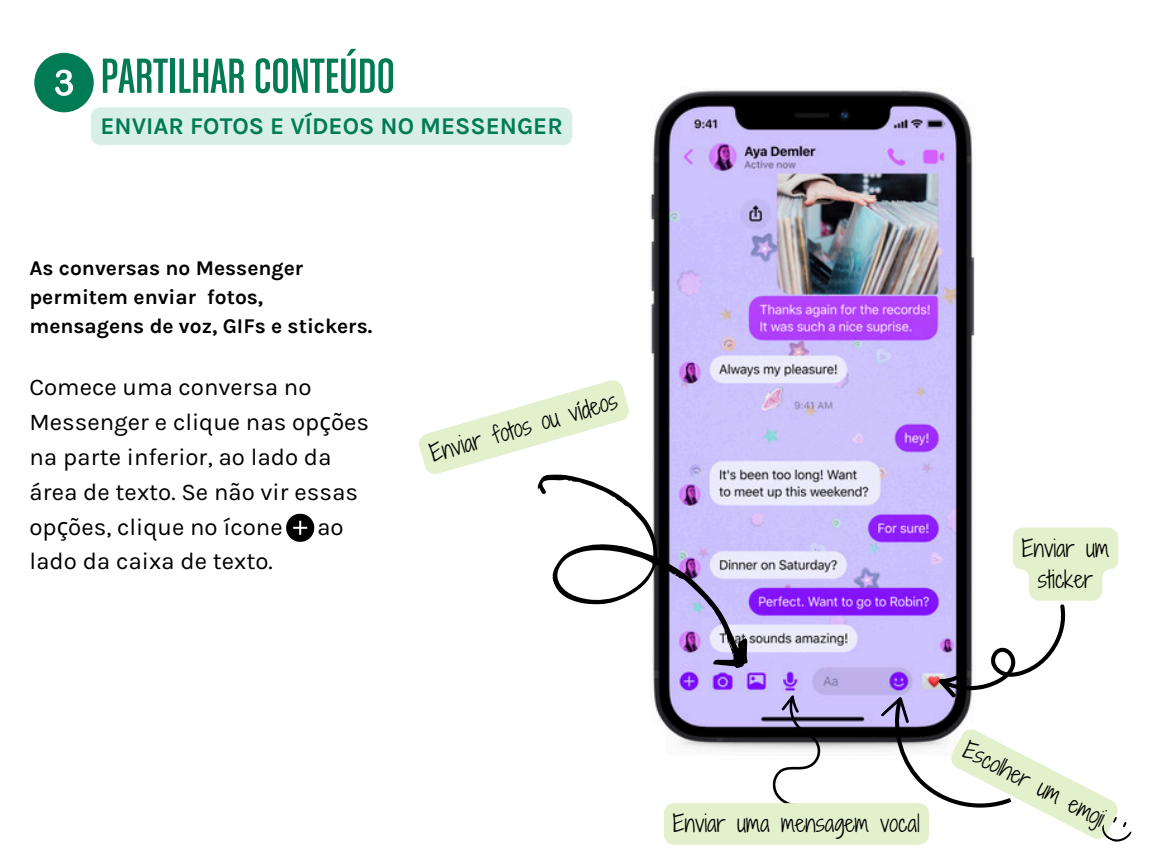
<style>
.page{position:relative;width:1152px;height:864px;background:#fff}
.page>*{position:absolute;margin:0;border:0;box-sizing:border-box;transform-origin:0 0}
.t1{font:52.5px "Chalet Comprime Cologne Eighty";color:#007b54}
.t2{font:24px/34.8px "Karla";color:#000}
.t3{font:700 24px "Karla";color:#007b54}
.t4{font:22.5px/31.5px "Shadows Into Light Two";color:#000;text-align:center}
.t5{font:700 21px/29.2px "Karla";color:#000}
.s1{font-family:"Noto Sans"}
</style>
<div class="page">
<div style="left:34px;top:53px;width:60px;height:59px;background:#007b54;border-radius:50%"></div>
<svg style="left:55px;top:70px;width:18px;height:26px"></svg>
<div style="left:91px;top:107px;width:481px;height:38px;background:#d7efe7"></div>
<img style="left:650px;top:90px;width:325px;height:697px">
<svg style="left:773px;top:695px;width:47px;height:108px"></svg>
<svg style="left:537px;top:427px;width:219px;height:295px"></svg>
<svg style="left:286px;top:514px;width:28px;height:28px"></svg>
<svg style="left:419px;top:380px;width:212px;height:97px"></svg>
<svg style="left:864px;top:528px;width:268px;height:315px"></svg>
<div style="left:664px;top:803px;width:265px;height:42px;background:#e2f0cb;border-radius:10px"></div>
<h3 class="t1" style="left:100px;top:56px;width:296px">PARTILHAR CONTEÚDO</h3>
<p class="t3" style="left:100px;top:112px;width:464px">ENVIAR FOTOS E VÍDEOS NO MESSENGER</p>
<p class="t5" style="left:29px;top:253px;width:345px">As conversas no Messenger permitem enviar fotos, mensagens de voz, GIFs e stickers.</p>
<h1 class="t2" style="left:29px;top:370px;width:341px">Comece uma conversa no<br>Messenger e clique nas op<span class="s1">ç</span>ões na parte inferior, ao lado da área de texto. Se não vir essas op<span class="s1">ç</span>ões, clique no ícone</h1>
<h1 class="t2" style="left:317px;top:509px;width:28px">ao</h1>
<h1 class="t2" style="left:29px;top:544px;width:245px">lado da caixa de texto.</h1>
<h2 class="t4" style="left:426px;top:438px;width:195px;rotate:-16deg">Enviar fotos ou vídeos</h2>
<p class="t4" style="left:1022px;top:532px;width:89px">Enviar um sticker</p>
<p class="t4" style="left:673px;top:808px;width:249px">Enviar uma mensagem vocal</p>
<h3 class="t4" style="left:972px;top:734px;width:157px;rotate:27deg">Escolher um emoji</h3>
</div>
